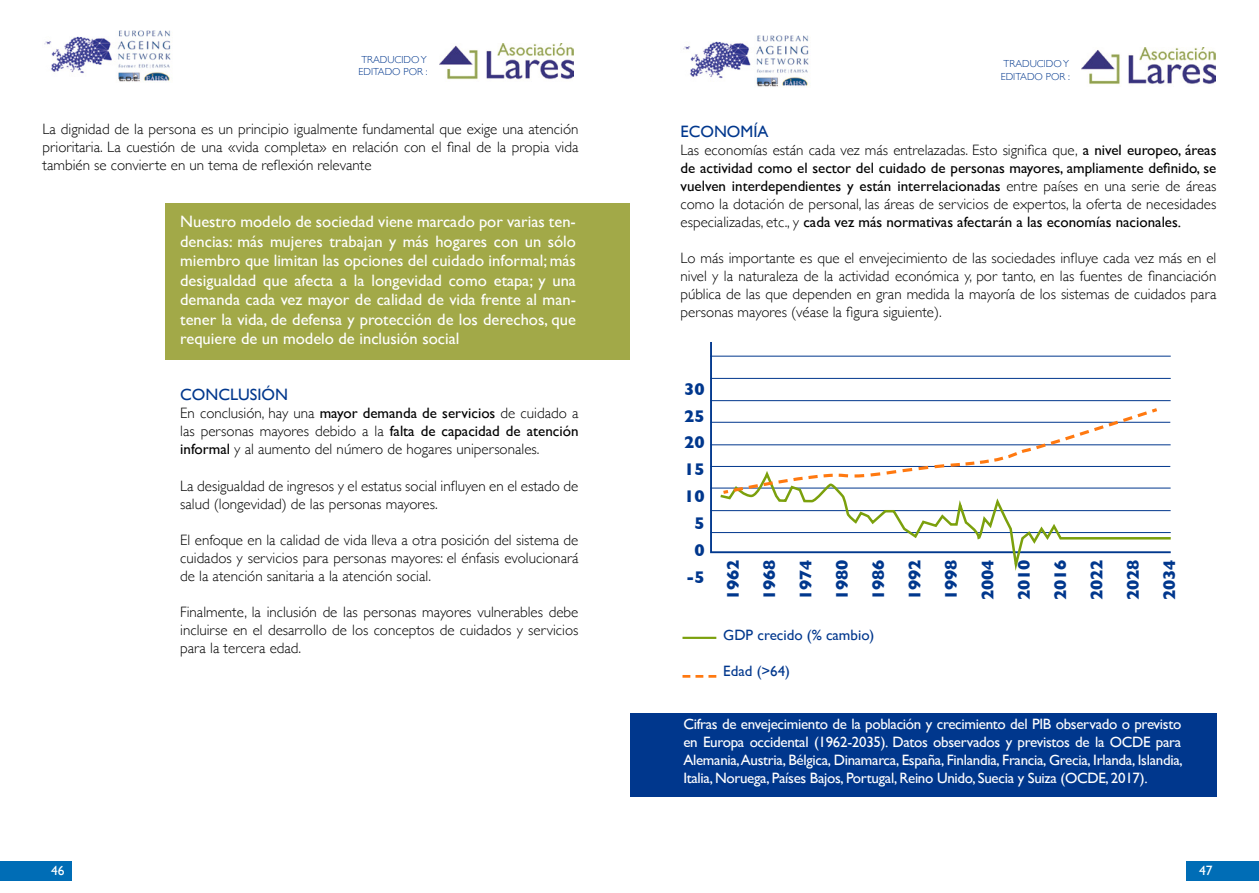
<style>
.page{position:relative;width:1259px;height:893px;background:#fff}
.page>*{position:absolute;margin:0;border:0;box-sizing:border-box;transform-origin:0 0}
.t1{font:700 17.25px/36.3px "Gill Sans";color:#00378d;text-align:center}
.t2{font:16.5px/19.5px "Gill Sans";color:#fff;text-align:justify}
.t3{font:16.5px "Gill Sans";color:#00378d}
.t4{font:300 15px/18px "Gill Sans";color:#000;text-align:justify}
.t5{font:15px/18px "Gill Sans";color:#000;text-align:justify}
.t6{font:15px/18px "Gill Sans";letter-spacing:-.02em;color:#fff;text-align:justify}
.t7{font:15px "Gill Sans";color:#00378d}
.t8{font:13.5px "Gill Sans";color:#fff}
.t9{font:300 10.2px/12.3px "Gill Sans";color:#00378d}
.s1{font-weight:400}
.s2{font-weight:300}
</style>
<div class="page">
<img style="left:439px;top:43px;width:134px;height:37px">
<img style="left:1081px;top:48px;width:134px;height:37px">
<div style="left:0;top:861px;width:72px;height:19px;background:#006db6"></div>
<div style="left:1186px;top:861px;width:73px;height:19px;background:#006db6"></div>
<img style="left:44px;top:30px;width:127px;height:52px">
<img style="left:683px;top:35px;width:126px;height:52px">
<div style="left:166px;top:203px;width:464px;height:156px;background:#a2a948"></div>
<div style="left:630px;top:713px;width:587px;height:84px;background:#00378d"></div>
<svg style="left:710px;top:342px;width:461px;height:212px"></svg>
<svg style="left:717px;top:462px;width:454px;height:109px"></svg>
<svg style="left:720px;top:406px;width:439px;height:89px"></svg>
<hr style="left:682px;top:637px;width:34px;height:2px;background:#7ba00c">
<svg style="left:682px;top:675px;width:34px;height:3px"></svg>
<p class="t9" style="left:358px;top:53px;width:71px">TRADUCIDO Y<br>EDITADO POR :</p>
<p class="t9" style="left:1000px;top:57px;width:71px">TRADUCIDO Y<br>EDITADO POR :</p>
<p class="t4" style="left:43px;top:119px;width:537px">La dignidad de la persona es un principio igualmente fundamental que exige una atención prioritaria. La cuestión de una «vida completa» en relación con el final de la propia vida también se convierte en un tema de reflexión relevante</p>
<p class="t2" style="left:180px;top:212px;width:397px">Nuestro modelo de sociedad viene marcado por varias ten&shy;dencias: más mujeres trabajan y más hogares con un sólo miembro que limitan las opciones del cuidado informal; más desigualdad que afecta a la longevidad como etapa; y una demanda cada vez mayor de calidad de vida frente al man&shy;tener la vida, de defensa y protección de los derechos, que requiere de un modelo de inclusión social</p>
<p class="t3" style="left:180px;top:385px;width:109px">CONCLUSIÓN</p>
<p class="t4" style="left:180px;top:404px;width:400px">En conclusión, hay una <span class="s1">mayor demanda de servicios</span> de cuidado a las personas mayores debido a la <span class="s1">falta de capacidad de atención informal</span> y al aumento del número de hogares unipersonales.</p>
<p class="t4" style="left:180px;top:476px;width:400px">La desigualdad de ingresos y el estatus social influyen en el estado de salud (longevidad) de las personas mayores.</p>
<p class="t4" style="left:180px;top:530px;width:400px">El enfoque en la calidad de vida lleva a otra posición del sistema de cuidados y servicios para personas mayores: el énfasis evolucionará de la atención sanitaria a la atención social.</p>
<p class="t4" style="left:180px;top:602px;width:400px">Finalmente, la inclusión de las personas mayores vulnerables debe incluirse en el desarrollo de los conceptos de cuidados y servicios para la tercera edad.</p>
<p class="t3" style="left:680px;top:122px;width:89px">ECONOMÍA</p>
<p class="t5" style="left:680px;top:141px;width:537px"><span class="s2">Las economías están cada vez más entrelazadas. Esto significa que,</span> a nivel europeo, áreas de actividad como el sector del cuidado de personas mayores, ampliamente definido, se vuelven interdependientes y están interrelacionadas <span class="s2">entre países en una serie de áreas como la dotación de personal, las áreas de servicios de expertos, la oferta de necesidades especializadas, etc., y</span> cada vez más normativas afectarán a las economías nacionales.</p>
<p class="t4" style="left:680px;top:248px;width:537px">Lo más importante es que el envejecimiento de las sociedades influye cada vez más en el nivel y la naturaleza de la actividad económica y, por tanto, en las fuentes de financiación pública de las que dependen en gran medida la mayoría de los sistemas de cuidados para personas mayores (véase la figura siguiente).</p>
<p class="t1" style="left:684px;top:375px;width:22px;line-height:27px">30<br>25<br>20<br>15<br>10<br>5<br>0 -5</p>
<p class="t1" style="left:714px;top:600px;width:42px;text-align:justify;rotate:-90deg">1962<br>1968<br>1974<br>1980<br>1986<br>1992<br>1998<br>2004<br>2010<br>2016<br>2022<br>2028<br>2034</p>
<p class="t7" style="left:723px;top:626px;width:153px">GDP crecido (% cambio)</p>
<p class="t7" style="left:723px;top:662px;width:68px">Edad (&gt;64)</p>
<p class="t6" style="left:683px;top:715px;width:501px">Cifras de envejecimiento de la población y crecimiento del PIB observado o previsto en Europa occidental (1962-2035). Datos observados y previstos de la OCDE para Alemania, Austria, Bélgica, Dinamarca, España, Finlandia, Francia, Grecia, Irlanda, Islandia, Italia, Noruega, Países Bajos, Portugal, Reino Unido, Suecia y Suiza (OCDE, 2017).</p>
<p class="t8" style="left:51px;top:862px;width:15px">46</p>
<p class="t8" style="left:1199px;top:862px;width:15px">47</p>
</div>
